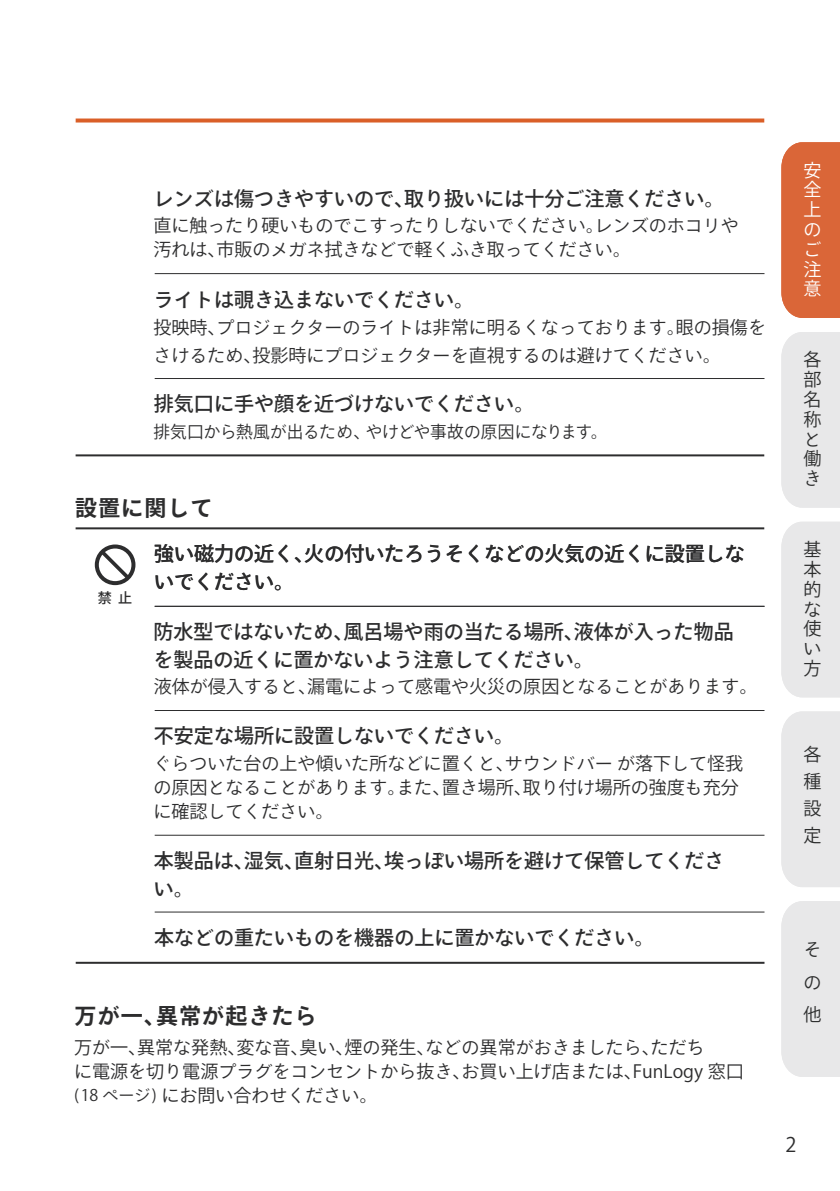
<style>
.page{position:relative;width:840px;height:1191px;background:#fff}
.page>*{position:absolute;margin:0;border:0;box-sizing:border-box;transform-origin:0 0}
.t1{font:700 22px "Ryo Gothic Plus N";letter-spacing:.05em;color:#2d2d2e}
.t2{font:500 20px/28px "Ryo Gothic Plus N";color:#2d2d2e}
.t3{font:20px "Ryo Gothic Plus N";color:#2d2d2e}
.t4{font:18px/24px "Ryo Gothic Plus N";color:#2d2d2e}
.t5{font:18px/19.8px "Ryo Gothic Plus N";color:#2d2e2e;text-align:justify}
.t6{font:18px/19.8px "Ryo Gothic Plus N";color:#fff;text-align:justify}
.t7{font:17px "Ryo Gothic Plus N";letter-spacing:.005em;color:#2d2d2e}
.t8{font:500 14px "Ryo Gothic Plus N";color:#2d2d2e}
.s1{font-size:16px}
</style>
<div class="page">
<svg style="left:76px;top:118px;width:687px;height:4px;fill:#da5f28"></svg>
<hr style="left:155px;top:710px;width:609px;height:1px;background:#2d2d2e">
<hr style="left:155px;top:834px;width:609px;height:1px;background:#2d2d2e">
<hr style="left:155px;top:911px;width:609px;height:1px;background:#2d2d2e">
<hr style="left:76px;top:961px;width:688px;height:2px;background:#2d2d2e">
<hr style="left:76px;top:527px;width:687px;height:2px;background:#2d2d2e">
<hr style="left:76px;top:454px;width:687px;height:2px;background:#2d2d2e">
<svg style="left:95px;top:544px;width:40px;height:41px"></svg>
<hr style="left:155px;top:606px;width:609px;height:1px;background:#2d2d2e">
<hr style="left:155px;top:273px;width:609px;height:1px;background:#2d2d2e">
<hr style="left:155px;top:378px;width:609px;height:1px;background:#2d2d2e">
<div style="left:781px;top:142px;width:58px;height:176px;background:#da6638"></div>
<div style="left:781px;top:332px;width:58px;height:175px;background:#e8e8e9"></div>
<div style="left:781px;top:522px;width:58px;height:175px;background:#e8e8e9"></div>
<div style="left:781px;top:711px;width:58px;height:176px;background:#e8e8e9"></div>
<div style="left:781px;top:901px;width:58px;height:175px;background:#e8e8e9"></div>
<p class="t2" style="left:154px;top:185px;width:571px">レンズは傷つきやすいので、取り扱いには十分ご注意ください。</p>
<p class="t4" style="left:153px;top:214px;width:587px">直に触ったり硬いものでこすったりしないでください。レンズのホコリや汚れは、市販のメガネ拭きなどで軽くふき取ってください。</p>
<p class="t2" style="left:154px;top:286px;width:321px">ライトは覗き込まないでください。</p>
<p class="t4" style="left:153px;top:314px;width:614px;line-height:28px">投映時、プロジェクターのライトは非常に明るくなっております。眼の損傷をさけるため、投影時にプロジェクターを直視するのは避けてください。</p>
<p class="t2" style="left:154px;top:391px;width:381px">排気口に手や顔を近づけないでください。</p>
<p class="t7" style="left:153px;top:421px;width:455px">排気口から熱風が出るため、やけどや事故の原因になります。</p>
<p class="t1" style="left:75px;top:494px;width:139px">設置に関して</p>
<p class="t8" style="left:98px;top:589px;width:36px">禁 止</p>
<p class="t2" style="left:154px;top:541px;width:591px">強い磁力の近く、火の付いたろうそくなどの火気の近くに設置しないでください。</p>
<p class="t2" style="left:153px;top:619px;width:582px">防水型ではないため、風呂場や雨の当たる場所、液体が入った物品を製品の近くに置かないよう注意してください。</p>
<p class="t4" style="left:154px;top:675px;width:604px">液体が侵入すると、漏電によって感電や火災の原因となることがあります。</p>
<p class="t2" style="left:154px;top:723px;width:361px">不安定な場所に設置しないでください。</p>
<p class="t4" style="left:153px;top:752px;width:591px">ぐらついた台の上や傾いた所などに置くと、サウンドバー が落下して怪我の原因となることがあります。また、置き場所、取り付け場所の強度も充分に確認してください。</p>
<p class="t2" style="left:154px;top:847px;width:571px">本製品は、湿気、直射日光、埃っぽい場所を避けて保管してください。</p>
<p class="t2" style="left:154px;top:924px;width:501px">本などの重たいものを機器の上に置かないでください。</p>
<p class="t1" style="left:74px;top:1002px;width:244px">万が一、異常が起きたら</p>
<p class="t4" style="left:74px;top:1036px;width:670px">万が一、異常な発熱、変な音、臭い、煙の発生、などの異常がおきましたら、ただち<br>に電源を切り電源プラグをコンセントから抜き、お買い上げ店または、FunLogy 窓口<span class="s1">(18 ページ)</span> にお問い合わせください。</p>
<p class="t6" style="left:803px;top:161px;width:19px">安全上のご注意</p>
<p class="t5" style="left:803px;top:350px;width:19px;text-align:left">各部名称と働き</p>
<p class="t5" style="left:803px;top:540px;width:19px">基本的な使い方</p>
<p class="t5" style="left:803px;top:739px;width:19px;line-height:23.4px">接続の仕方</p>
<p class="t5" style="left:803px;top:741px;width:19px;line-height:27px">各種設定</p>
<p class="t5" style="left:803px;top:934px;width:19px;line-height:32.4px">その他</p>
<p class="t3" style="left:785px;top:1132px;width:13px">2</p>
</div>
